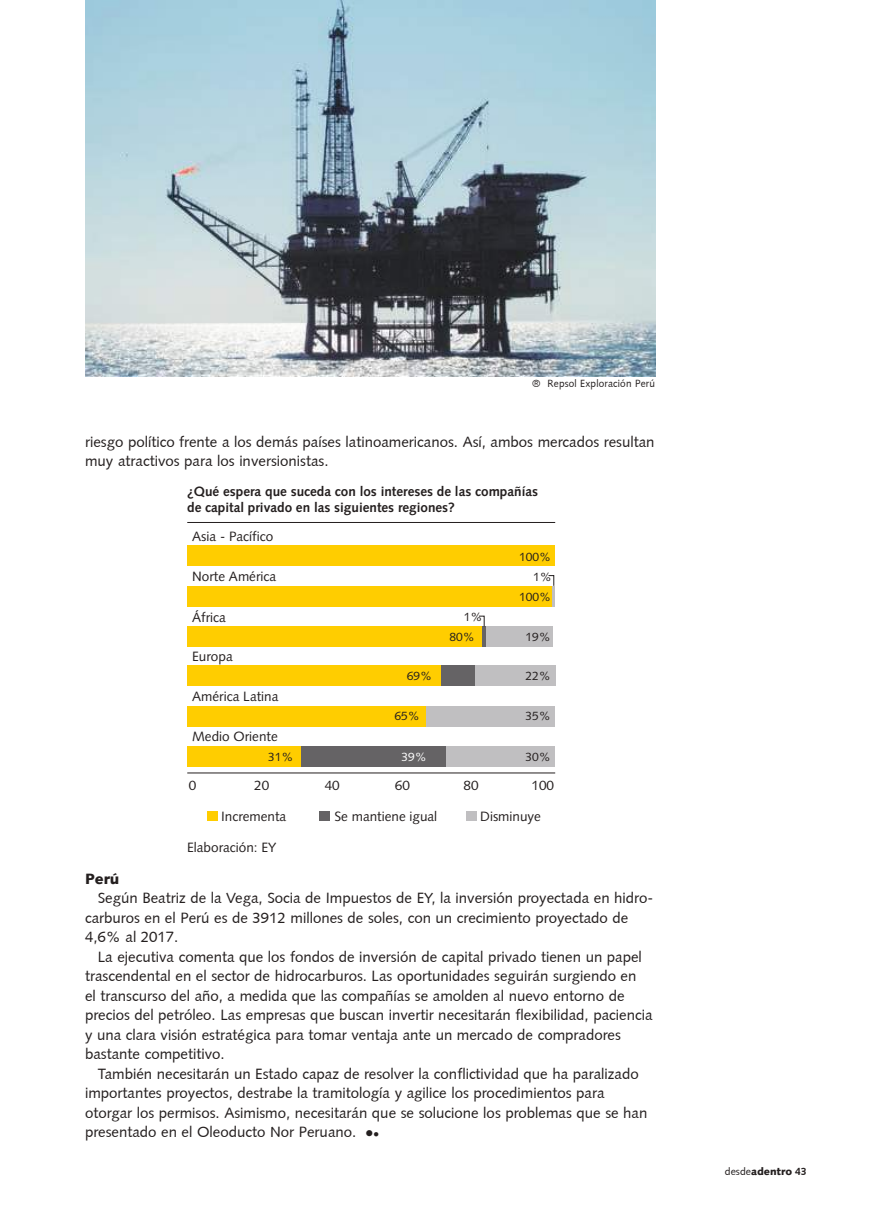
<style>
.page{position:relative;width:872px;height:1212px;background:#fff}
.page>*{position:absolute;margin:0;border:0;box-sizing:border-box;transform-origin:0 0}
.t1{font:15px/19.5px "Syntax";color:#241f1f}
.t2{font:900 15px "Syntax";color:#241f1f}
.t3{font:13.5px "Syntax";color:#241f1f}
.t4{font:700 13.5px/16.2px "Syntax";color:#241f1f}
.t5{font:12px "Syntax";color:#241f1f}
.t6{font:12px "Syntax";color:#fff}
.t7{font:10.5px "Syntax";letter-spacing:.02em;color:#241f1f}
.t8{font:900 10.5px "Syntax";color:#241f1f}
.s1{font-weight:400}
.s2{font-weight:700}
</style>
<div class="page">
<img style="left:85px;top:0;width:570px;height:376px">
<div style="left:207px;top:811px;width:11px;height:9px;background:#ffcd00"></div>
<div style="left:319px;top:811px;width:11px;height:9px;background:#656365"></div>
<div style="left:466px;top:811px;width:11px;height:9px;background:#c0bfc1"></div>
<svg style="left:187px;top:522px;width:368px;height:252px"></svg>
<p class="t7" style="left:532px;top:377px;width:124px">® Repsol Exploración Perú</p>
<p class="t1" style="left:85px;top:432px;width:571px">riesgo político frente a los demás países latinoamericanos. Así, ambos mercados resultan muy atractivos para los inversionistas.</p>
<p class="t4" style="left:187px;top:483px;width:352px">¿Qué espera que suceda con los intereses de las compañías de capital privado en las siguientes regiones?</p>
<p class="t3" style="left:192px;top:528px;width:82px">Asia - Pacífico</p>
<p class="t3" style="left:192px;top:568px;width:85px">Norte América</p>
<p class="t5" style="left:533px;top:569px;width:20px">1%</p>
<p class="t3" style="left:192px;top:610px;width:35px">África</p>
<p class="t3" style="left:192px;top:648px;width:42px">Europa</p>
<p class="t3" style="left:192px;top:689px;width:88px">América Latina</p>
<p class="t3" style="left:192px;top:728px;width:87px">Medio Oriente</p>
<p class="t3" style="left:189px;top:777px;width:9px">0</p>
<p class="t3" style="left:221px;top:808px;width:67px">Incrementa</p>
<p class="t3" style="left:187px;top:839px;width:91px">Elaboración: EY</p>
<p class="t5" style="left:519px;top:549px;width:34px">100%</p>
<p class="t5" style="left:519px;top:590px;width:34px">100%</p>
<p class="t5" style="left:464px;top:610px;width:20px">1%</p>
<p class="t5" style="left:449px;top:630px;width:27px">80%</p>
<p class="t5" style="left:525px;top:630px;width:27px">19%</p>
<p class="t5" style="left:407px;top:669px;width:27px">69%</p>
<p class="t5" style="left:525px;top:669px;width:27px">22%</p>
<p class="t5" style="left:394px;top:709px;width:27px">65%</p>
<p class="t5" style="left:525px;top:709px;width:27px">35%</p>
<p class="t5" style="left:268px;top:749px;width:27px">31%</p>
<p class="t6" style="left:401px;top:749px;width:27px">39%</p>
<p class="t5" style="left:525px;top:749px;width:27px">30%</p>
<p class="t3" style="left:254px;top:777px;width:17px">20</p>
<p class="t3" style="left:325px;top:777px;width:17px">40</p>
<p class="t3" style="left:395px;top:777px;width:17px">60</p>
<p class="t3" style="left:463px;top:777px;width:17px">80</p>
<p class="t3" style="left:531px;top:777px;width:24px">100</p>
<p class="t3" style="left:334px;top:808px;width:104px">Se mantiene igual</p>
<p class="t3" style="left:480px;top:808px;width:62px">Disminuye</p>
<p class="t2" style="left:85px;top:870px;width:36px">Perú</p>
<p class="t1" style="left:85px;top:888px;width:570px;text-indent:13px">Según Beatriz de la Vega, Socia de Impuestos de EY, la inversión proyectada en hidro&shy;carburos en el Perú es de 3912 millones de soles, con un crecimiento proyectado de<br>4,6% al 2017.</p>
<p class="t1" style="left:85px;top:947px;width:569px;text-indent:13px">La ejecutiva comenta que los fondos de inversión de capital privado tienen un papel trascendental en el sector de hidrocarburos. Las oportunidades seguirán surgiendo en<br>el transcurso del año, a medida que las compañías se amolden al nuevo entorno de precios del petróleo. Las empresas que buscan invertir necesitarán flexibilidad, paciencia y una clara visión estratégica para tomar ventaja ante un mercado de compradores bastante competitivo.</p>
<p class="t1" style="left:85px;top:1064px;width:564px;text-indent:13px">También necesitarán un Estado capaz de resolver la conflictividad que ha paralizado importantes proyectos, destrabe la tramitología y agilice los procedimientos para otorgar los permisos. Asimismo, necesitarán que se solucione los problemas que se han presentado en el Oleoducto Nor Peruano. ●●</p>
<p class="t8" style="left:725px;top:1165px;width:83px"><span class="s1">desde</span>adentro <span class="s2">43</span></p>
</div>
